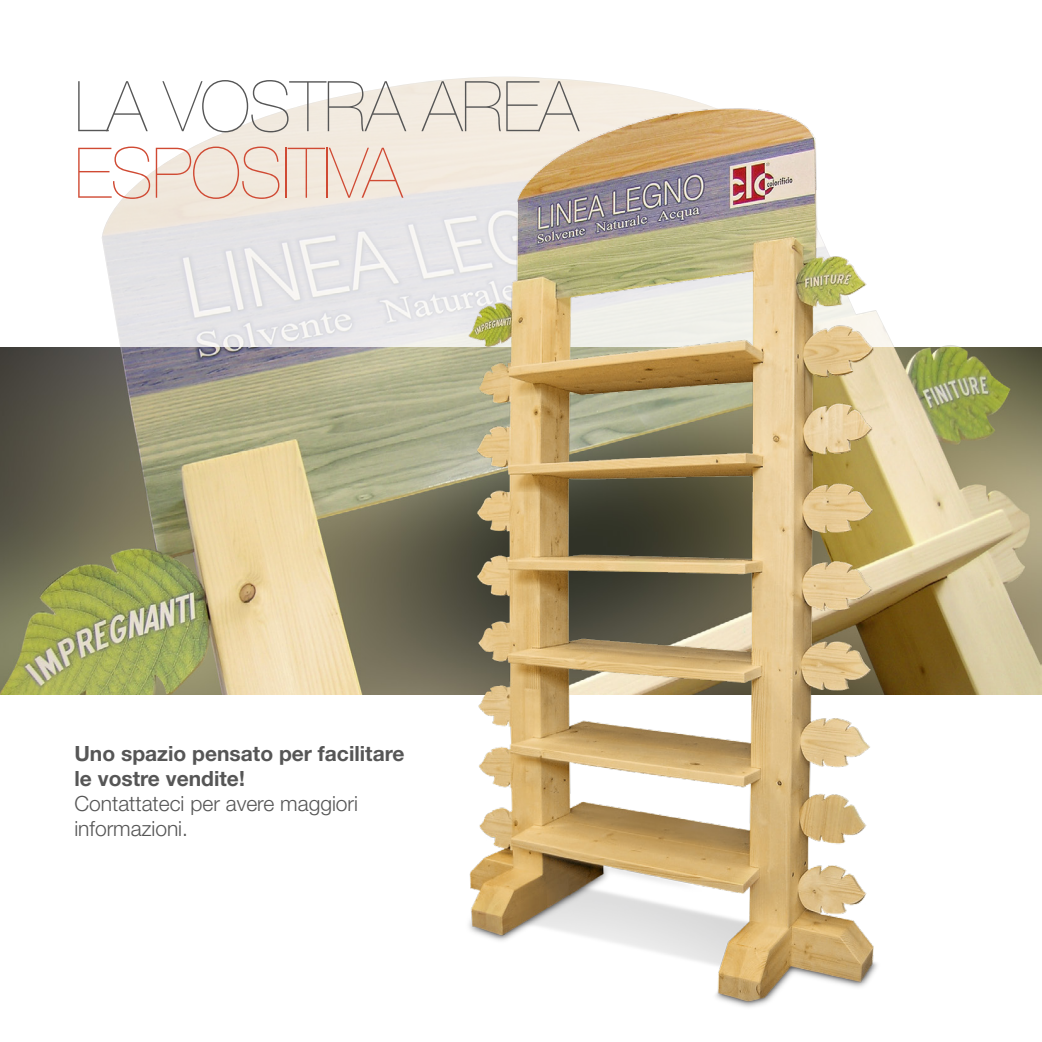
<style>
.page{position:relative;width:1042px;height:1042px;background:#fff}
.page>*{position:absolute;margin:0;border:0;box-sizing:border-box;transform-origin:0 0}
.t1{font:200 70px "Helvetica Neue";letter-spacing:-.02em;color:#565656}
.t2{font:200 70px "Helvetica Neue";letter-spacing:-.02em;color:#d04a33}
.t3{font:700 21px/25.2px "Helvetica Neue";color:#565656}
.t4{font:300 21px/25.2px "Helvetica Neue";color:#565656}
</style>
<div class="page">
<img style="left:102px;top:103px;width:210px;height:244px">
<img style="left:0;top:347px;width:312px;height:347px">
<img style="left:312px;top:76px;width:730px;height:931px">
<h1 class="t1" style="left:74px;top:66px;width:506px">LA VOSTRA AREA</h1>
<h1 class="t2" style="left:74px;top:133px;width:330px">ESPOSITIVA</h1>
<p class="t3" style="left:74px;top:740px;width:332px">Uno spazio pensato per facilitare le vostre vendite!</p>
<p class="t4" style="left:74px;top:790px;width:285px">Contattateci per avere maggiori informazioni.</p>
</div>
